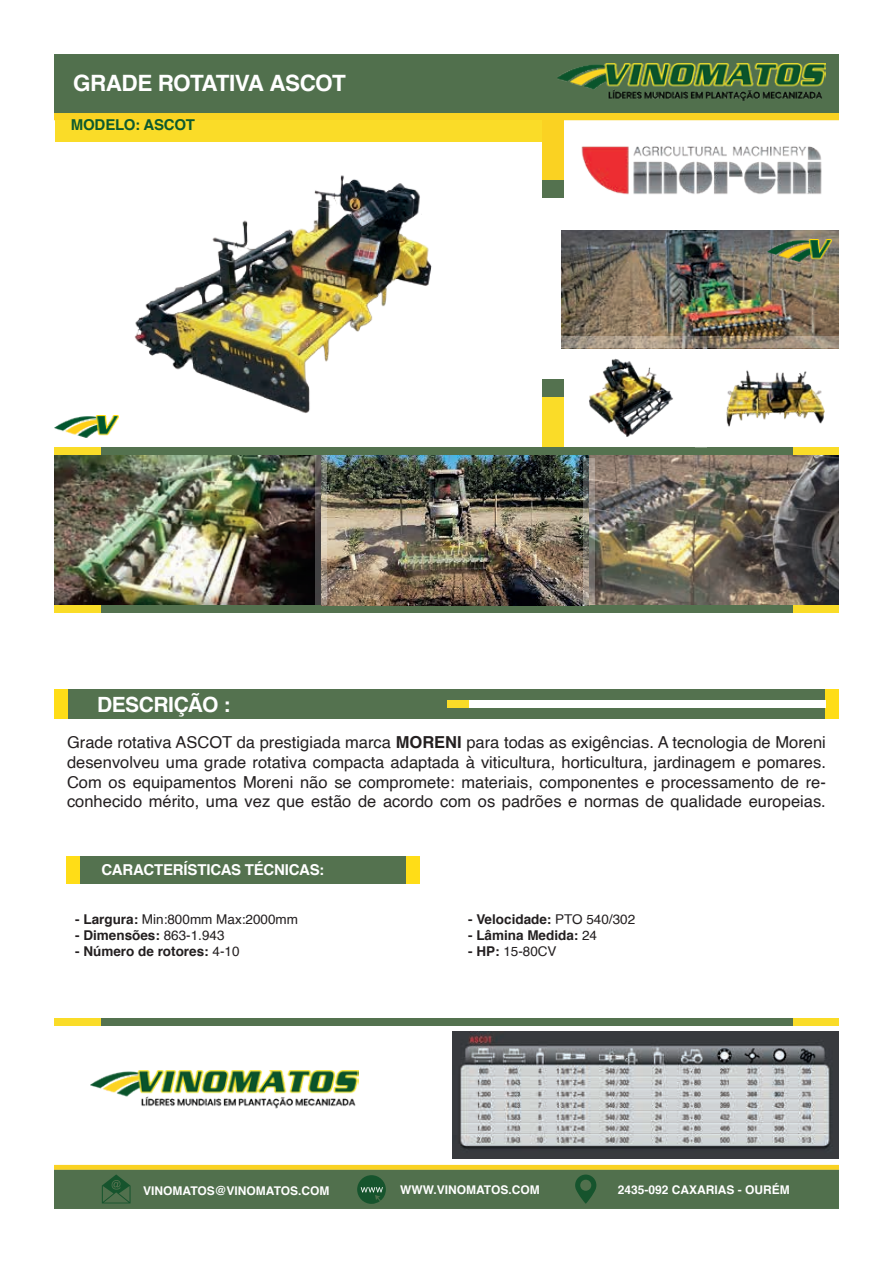
<style>
.page{position:relative;width:893px;height:1263px;background:#fff}
.page>*{position:absolute;margin:0;border:0;box-sizing:border-box;transform-origin:0 0}
.t1{font:700 22.5px "Helvetica";letter-spacing:-.03em;color:#fff}
.t2{font:700 21px "Helvetica";letter-spacing:-.02em;color:#fff}
.t3{font:16.5px/19.8px "Helvetica";color:#231f20;text-align:justify}
.t4{font:700 15px "Helvetica";letter-spacing:-.015em;color:#fff}
.t5{font:700 15px "Helvetica";letter-spacing:-.015em;color:#0d5a2e}
.t6{font:700 13.5px "Helvetica";color:#231f20}
.t7{font:13.5px "Helvetica";color:#231f20}
.t8{font:700 12px "Helvetica";color:#fff}
.s1{font-weight:700}
.s2{font-weight:400}
</style>
<div class="page">
<div style="left:54px;top:54px;width:785px;height:60px;background:#51704d"></div>
<div style="left:54px;top:113px;width:785px;height:7px;background:#fad222"></div>
<div style="left:54px;top:1169px;width:785px;height:40px;background:#51704d"></div>
<div style="left:54px;top:1165px;width:785px;height:5px;background:#fad222"></div>
<div style="left:55px;top:605px;width:784px;height:7px;background:#54724f"></div>
<div style="left:793px;top:605px;width:46px;height:7px;background:#fadc28"></div>
<div style="left:54px;top:605px;width:47px;height:7px;background:#fadc28"></div>
<div style="left:67px;top:689px;width:759px;height:29px;background:#54724f"></div>
<div style="left:66px;top:856px;width:340px;height:27px;background:#54724f"></div>
<svg style="left:357px;top:1175px;width:29px;height:29px"></svg>
<svg style="left:575px;top:1174px;width:21px;height:29px"></svg>
<svg style="left:102px;top:1174px;width:29px;height:29px"></svg>
<div style="left:826px;top:689px;width:13px;height:29px;background:#ffdd17"></div>
<div style="left:54px;top:689px;width:13px;height:29px;background:#ffdd17"></div>
<div style="left:66px;top:856px;width:13px;height:27px;background:#ffdd17"></div>
<div style="left:406px;top:856px;width:13px;height:27px;background:#ffdd17"></div>
<div style="left:55px;top:120px;width:487px;height:22px;background:#fadc28"></div>
<div style="left:468px;top:700px;width:358px;height:8px;background:#fff"></div>
<div style="left:447px;top:700px;width:21px;height:8px;background:#fadc28"></div>
<div style="left:542px;top:120px;width:21px;height:60px;background:#fad222"></div>
<div style="left:542px;top:180px;width:21px;height:17px;background:#54724f"></div>
<div style="left:542px;top:383px;width:21px;height:64px;background:#fadc28"></div>
<div style="left:542px;top:379px;width:21px;height:18px;background:#54724f"></div>
<div style="left:55px;top:447px;width:784px;height:8px;background:#54724f"></div>
<div style="left:793px;top:447px;width:46px;height:8px;background:#fadc28"></div>
<div style="left:54px;top:447px;width:47px;height:8px;background:#fadc28"></div>
<img style="left:557px;top:63px;width:269px;height:38px">
<div style="left:55px;top:1018px;width:784px;height:7px;background:#54724f"></div>
<div style="left:793px;top:1018px;width:46px;height:7px;background:#fadc28"></div>
<div style="left:54px;top:1018px;width:47px;height:7px;background:#fadc28"></div>
<img style="left:90px;top:1070px;width:269px;height:39px">
<img style="left:581px;top:146px;width:241px;height:49px">
<img style="left:55px;top:455px;width:784px;height:150px">
<img style="left:55px;top:175px;width:377px;height:263px">
<img style="left:563px;top:348px;width:134px;height:99px">
<img style="left:704px;top:348px;width:135px;height:100px">
<img style="left:562px;top:230px;width:277px;height:107px">
<svg style="left:562px;top:337px;width:277px;height:11px"></svg>
<img style="left:767px;top:239px;width:64px;height:22px">
<img style="left:453px;top:1031px;width:386px;height:127px">
<svg style="left:584px;top:458px;width:11px;height:147px"></svg>
<svg style="left:316px;top:455px;width:11px;height:150px"></svg>
<h1 class="t1" style="left:73px;top:65px;width:274px">GRADE ROTATIVA ASCOT</h1>
<p class="t5" style="left:71px;top:113px;width:126px">MODELO: ASCOT</p>
<p class="t2" style="left:97px;top:687px;width:135px">DESCRIÇÃO :</p>
<p class="t3" style="left:67px;top:733px;width:760px">Grade rotativa ASCOT da prestigiada marca <span class="s1">MORENI</span> para todas as exigências. A tecnologia de Moreni desenvolveu uma grade rotativa compacta adaptada à viticultura, horticultura, jardinagem e pomares.<br>Com os equipamentos Moreni não se compromete: materiais, componentes e processamento de re&shy;conhecido mérito, uma vez que estão de acordo com os padrões e normas de qualidade europeias.</p>
<p class="t4" style="left:102px;top:857px;width:224px">CARACTERÍSTICAS TÉCNICAS:</p>
<p class="t7" style="left:75px;top:908px;width:224px"><span class="s1">- Largura:</span> Min:800mm Max:2000mm</p>
<p class="t6" style="left:75px;top:924px;width:151px">- Dimensões: <span class="s2">863-1.943</span></p>
<p class="t6" style="left:75px;top:940px;width:166px">- Número de rotores: <span class="s2">4-10</span></p>
<p class="t6" style="left:468px;top:908px;width:169px">- Velocidade: <span class="s2">PTO 540/302</span></p>
<p class="t6" style="left:468px;top:924px;width:131px">- Lâmina Medida: <span class="s2">24</span></p>
<p class="t7" style="left:468px;top:941px;width:90px"><span class="s1">- HP:</span> 15-80CV</p>
<p class="t8" style="left:143px;top:1181px;width:188px">VINOMATOS@VINOMATOS.COM</p>
<p class="t8" style="left:400px;top:1180px;width:141px">WWW.VINOMATOS.COM</p>
<p class="t8" style="left:618px;top:1179px;width:174px">2435-092 CAXARIAS - OURÉM</p>
</div>
